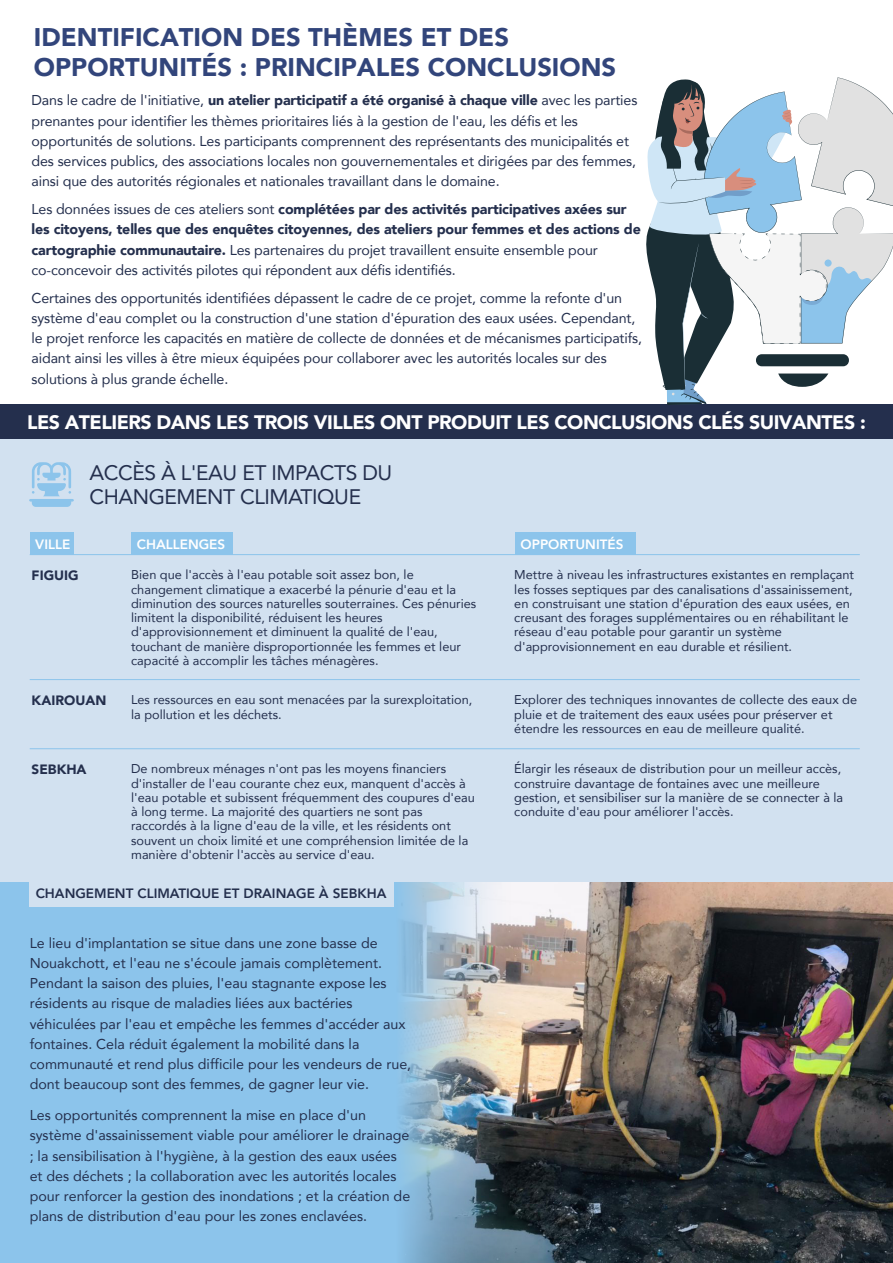
<style>
.page{position:relative;width:893px;height:1263px;background:#fff}
.page>*{position:absolute;margin:0;border:0;box-sizing:border-box;transform-origin:0 0}
.t1{font:900 25.5px/30.6px "Avenir";color:#32457b}
.t2{font:21px/24px "Avenir";letter-spacing:-.02em;color:#242f4d}
.t3{font:900 19.5px "Avenir";letter-spacing:-.025em;color:#fff}
.t4{font:14.25px/20.2px "Avenir";letter-spacing:-.01em;color:#242f4d}
.t5{font:900 14.25px/20.2px "Avenir";letter-spacing:-.01em;color:#242f4d}
.t6{font:800 13.5px "Avenir";color:#242f4d}
.t7{font:800 13.5px "Avenir";color:#fff}
.t8{font:900 13.5px "Avenir";color:#242f4d}
.t9{font:12.75px/14.2px "Avenir";color:#242f4d}
.s1{font-weight:900}
.s2{font-weight:400}
</style>
<div class="page">
<div style="left:0;top:412px;width:893px;height:473px;background:#d2e1f0"></div>
<hr style="left:30px;top:554px;width:830px;height:1px;background:#8cc4eb">
<div style="left:0;top:405px;width:893px;height:34px;background:#242f4d"></div>
<hr style="left:30px;top:679px;width:830px;height:1px;background:#8cc4eb">
<hr style="left:30px;top:748px;width:830px;height:1px;background:#8cc4eb">
<div style="left:30px;top:532px;width:43px;height:23px;background:#8cc4eb"></div>
<div style="left:131px;top:532px;width:102px;height:23px;background:#8cc4eb"></div>
<div style="left:515px;top:532px;width:120px;height:23px;background:#8cc4eb"></div>
<svg style="left:29px;top:462px;width:45px;height:45px"></svg>
<div style="left:0;top:882px;width:893px;height:381px;background:#8cc4eb"></div>
<img style="left:512px;top:882px;width:381px;height:381px">
<img style="left:400px;top:882px;width:112px;height:381px">
<div style="left:29px;top:876px;width:365px;height:31px;background:#d2e1f0"></div>
<svg style="left:642px;top:77px;width:251px;height:328px"></svg>
<h1 class="t1" style="left:34px;top:21px;width:584px">IDENTIFICATION DES THÈMES ET DES<br>OPPORTUNITÉS : PRINCIPALES CONCLUSIONS</h1>
<p class="t4" style="left:32px;top:90px;width:607px">Dans le cadre de l'initiative, <span class="s1">un atelier participatif a été organisé à chaque ville</span> avec les parties prenantes pour identifier les thèmes prioritaires liés à la gestion de l'eau, les défis et les opportunités de solutions. Les participants comprennent des représentants des municipalités et des services publics, des associations locales non gouvernementales et dirigées par des femmes, ainsi que des autorités régionales et nationales travaillant dans le domaine.</p>
<p class="t5" style="left:32px;top:199px;width:611px"><span class="s2">Les données issues de ces ateliers sont</span> complétées par des activités participatives axées sur les citoyens, telles que des enquêtes citoyennes, des ateliers pour femmes et des actions de cartographie communautaire. <span class="s2">Les partenaires du projet travaillent ensuite ensemble pour co-concevoir des activités pilotes qui répondent aux défis identifiés.</span></p>
<p class="t4" style="left:32px;top:287px;width:612px">Certaines des opportunités identifiées dépassent le cadre de ce projet, comme la refonte d'un système d'eau complet ou la construction d'une station d'épuration des eaux usées. Cependant, le projet renforce les capacités en matière de collecte de données et de mécanismes participatifs, aidant ainsi les villes à être mieux équipées pour collaborer avec les autorités locales sur des solutions à plus grande échelle.</p>
<h3 class="t3" style="left:27px;top:406px;width:840px">LES ATELIERS DANS LES TROIS VILLES ONT PRODUIT LES CONCLUSIONS CLÉS SUIVANTES :</h3>
<h2 class="t2" style="left:89px;top:460px;width:304px">ACCÈS À L'EAU ET IMPACTS DU<br>CHANGEMENT CLIMATIQUE</h2>
<p class="t7" style="left:35px;top:533px;width:37px">VILLE</p>
<p class="t7" style="left:137px;top:533px;width:90px">CHALLENGES</p>
<p class="t7" style="left:521px;top:533px;width:104px">OPPORTUNITÉS</p>
<p class="t8" style="left:32px;top:564px;width:49px">FIGUIG</p>
<p class="t9" style="left:131px;top:567px;width:347px">Bien que l'accès à l'eau potable soit assez bon, le changement climatique a exacerbé la pénurie d'eau et la diminution des sources naturelles souterraines. Ces pénuries limitent la disponibilité, réduisent les heures d'approvisionnement et diminuent la qualité de l'eau, touchant de manière disproportionnée les femmes et leur capacité à accomplir les tâches ménagères.</p>
<p class="t9" style="left:514px;top:567px;width:341px">Mettre à niveau les infrastructures existantes en remplaçant les fosses septiques par des canalisations d'assainissement, en construisant une station d'épuration des eaux usées, en creusant des forages supplémentaires ou en réhabilitant le réseau d'eau potable pour garantir un système d'approvisionnement en eau durable et résilient.</p>
<p class="t8" style="left:32px;top:689px;width:76px">KAIROUAN</p>
<p class="t9" style="left:131px;top:692px;width:343px">Les ressources en eau sont menacées par la surexploitation, la pollution et les déchets.</p>
<p class="t9" style="left:514px;top:692px;width:344px">Explorer des techniques innovantes de collecte des eaux de pluie et de traitement des eaux usées pour préserver et étendre les ressources en eau de meilleure qualité.</p>
<p class="t8" style="left:32px;top:758px;width:56px">SEBKHA</p>
<p class="t9" style="left:131px;top:761px;width:345px">De nombreux ménages n'ont pas les moyens financiers d'installer de l'eau courante chez eux, manquent d'accès à l'eau potable et subissent fréquemment des coupures d'eau à long terme. La majorité des quartiers ne sont pas raccordés à la ligne d'eau de la ville, et les résidents ont souvent un choix limité et une compréhension limitée de la manière d'obtenir l'accès au service d'eau.</p>
<p class="t9" style="left:514px;top:761px;width:330px">Élargir les réseaux de distribution pour un meilleur accès, construire davantage de fontaines avec une meilleure gestion, et sensibiliser sur la manière de se connecter à la conduite d'eau pour améliorer l'accès.</p>
<p class="t6" style="left:36px;top:883px;width:352px">CHANGEMENT CLIMATIQUE ET DRAINAGE À SEBKHA</p>
<p class="t4" style="left:30px;top:932px;width:383px">Le lieu d'implantation se situe dans une zone basse de Nouakchott, et l'eau ne s'écoule jamais complètement.<br>Pendant la saison des pluies, l'eau stagnante expose les résidents au risque de maladies liées aux bactéries véhiculées par l'eau et empêche les femmes d'accéder aux fontaines. Cela réduit également la mobilité dans la communauté et rend plus difficile pour les vendeurs de rue, dont beaucoup sont des femmes, de gagner leur vie.</p>
<p class="t4" style="left:30px;top:1104px;width:382px">Les opportunités comprennent la mise en place d'un système d'assainissement viable pour améliorer le drainage ; la sensibilisation à l'hygiène, à la gestion des eaux usées et des déchets ; la collaboration avec les autorités locales pour renforcer la gestion des inondations ; et la création de plans de distribution d'eau pour les zones enclavées.</p>
</div>
